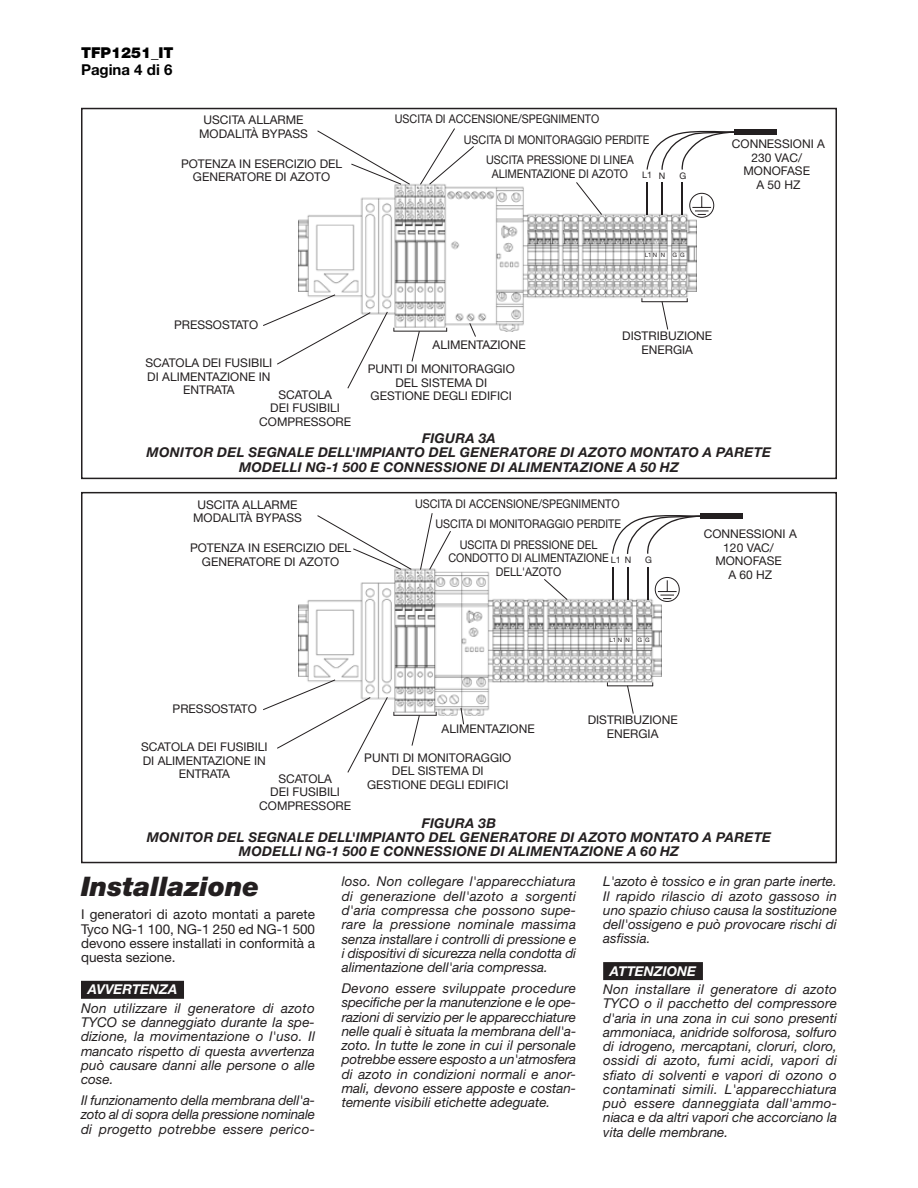
<style>
.page{position:relative;width:918px;height:1188px;background:#fff}
.page>*{position:absolute;margin:0;border:0;box-sizing:border-box;transform-origin:0 0}
.t1{font:italic 900 27px "Helvetica Neue LT Std";color:#231f20}
.t2{font:900 15px "Helvetica Neue LT Std";color:#000}
.t3{font:700 15px "Helvetica Neue LT Std";color:#000}
.t4{font:italic 13.5px/14.2px "Helvetica Neue LT Std";color:#231f20;text-align:justify}
.t5{font:italic 700 13.5px/14.2px "Helvetica Neue LT Std";letter-spacing:.02em;color:#231f20;text-align:center}
.t6{font:13.5px/14.2px "Helvetica Neue LT Std";color:#231f20;text-align:justify}
.t7{font:italic 700 13.5px "Helvetica Neue LT Std";color:#fff}
.t8{font:12px/13.5px "Helvetica Neue LT Std";color:#231f20;text-align:center}
.t9{font:12px/13.5px "Helvetica Neue LT Std";color:#231f20;text-align:center;scale:.9 1}
.t10{font:9px "Helvetica Neue LT Std";color:#231f20}
.t11{font:6px "Helvetica Neue LT Std";letter-spacing:.13em;color:#231f20}
</style>
<div class="page">
<div style="left:81px;top:108px;width:756px;height:371px;border:2px solid #231f20"></div>
<div style="left:81px;top:981px;width:103px;height:18px;background:#231f20"></div>
<div style="left:603px;top:962px;width:100px;height:18px;background:#231f20"></div>
<img style="left:299px;top:182px;width:397px;height:149px">
<hr style="left:647px;top:182px;width:1px;height:32px;background:#231f20">
<hr style="left:662px;top:182px;width:1px;height:32px;background:#231f20">
<hr style="left:682px;top:182px;width:1px;height:32px;background:#231f20">
<svg style="left:647px;top:130px;width:87px;height:40px"></svg>
<div style="left:734px;top:130px;width:43px;height:5px;background:#231f20"></div>
<svg style="left:263px;top:294px;width:125px;height:95px"></svg>
<svg style="left:411px;top:330px;width:9px;height:32px"></svg>
<hr style="left:394px;top:331px;width:53px;height:1px;background:#231f20">
<svg style="left:469px;top:322px;width:8px;height:15px"></svg>
<hr style="left:642px;top:301px;width:46px;height:1px;background:#231f20">
<svg style="left:661px;top:301px;width:8px;height:29px"></svg>
<div style="left:81px;top:492px;width:756px;height:371px;border:2px solid #231f20"></div>
<img style="left:299px;top:568px;width:363px;height:147px">
<hr style="left:612px;top:567px;width:2px;height:32px;background:#231f20">
<hr style="left:627px;top:567px;width:2px;height:32px;background:#231f20">
<hr style="left:647px;top:567px;width:2px;height:32px;background:#231f20">
<svg style="left:612px;top:515px;width:105px;height:39px"></svg>
<div style="left:700px;top:513px;width:42px;height:5px;background:#231f20"></div>
<svg style="left:263px;top:679px;width:125px;height:94px"></svg>
<svg style="left:411px;top:714px;width:9px;height:32px"></svg>
<hr style="left:394px;top:715px;width:43px;height:1px;background:#231f20">
<svg style="left:460px;top:707px;width:5px;height:18px"></svg>
<hr style="left:607px;top:685px;width:46px;height:1px;background:#231f20">
<svg style="left:627px;top:685px;width:7px;height:30px"></svg>
<svg style="left:654px;top:577px;width:26px;height:25px"></svg>
<svg style="left:317px;top:130px;width:94px;height:55px"></svg>
<svg style="left:419px;top:128px;width:56px;height:57px"></svg>
<svg style="left:575px;top:182px;width:28px;height:34px"></svg>
<svg style="left:317px;top:515px;width:95px;height:55px"></svg>
<svg style="left:420px;top:513px;width:32px;height:58px"></svg>
<svg style="left:543px;top:578px;width:25px;height:23px"></svg>
<svg style="left:689px;top:193px;width:26px;height:25px"></svg>
<p class="t2" style="left:81px;top:44px;width:94px">TFP1251_IT</p>
<p class="t3" style="left:81px;top:61px;width:93px">Pagina 4 di 6</p>
<p class="t8" style="left:199px;top:113px;width:110px">USCITA ALLARME<br>MODALITÀ BYPASS</p>
<p class="t8" style="left:181px;top:156px;width:163px">POTENZA IN ESERCIZIO DEL<br>GENERATORE DI AZOTO</p>
<p class="t9" style="left:395px;top:112px;width:229px">USCITA DI ACCENSIONE/SPEGNIMENTO</p>
<p class="t9" style="left:486px;top:153px;width:165px">USCITA PRESSIONE DI LINEA<br>ALIMENTAZIONE DI AZOTO</p>
<p class="t9" style="left:464px;top:133px;width:208px">USCITA DI MONITORAGGIO PERDITE</p>
<p class="t10" style="left:642px;top:170px;width:25px">L1 N</p>
<p class="t10" style="left:679px;top:170px;width:8px">G</p>
<p class="t8" style="left:732px;top:137px;width:95px">CONNESSIONI A<br>230 VAC/<br>MONOFASE<br>A 50 HZ</p>
<p class="t11" style="left:645px;top:251px;width:22px">L1N N</p>
<p class="t11" style="left:673px;top:251px;width:14px">G G</p>
<p class="t8" style="left:174px;top:318px;width:86px">PRESSOSTATO</p>
<p class="t8" style="left:146px;top:356px;width:128px">SCATOLA DEI FUSIBILI<br>DI ALIMENTAZIONE IN<br>ENTRATA</p>
<p class="t8" style="left:259px;top:387px;width:93px">SCATOLA<br>DEI FUSIBILI<br>COMPRESSORE</p>
<p class="t8" style="left:433px;top:338px;width:95px">ALIMENTAZIONE</p>
<p class="t8" style="left:622px;top:329px;width:91px">DISTRIBUZIONE<br>ENERGIA</p>
<p class="t8" style="left:368px;top:362px;width:149px">PUNTI DI MONITORAGGIO<br>DEL SISTEMA DI<br>GESTIONE DEGLI EDIFICI</p>
<p class="t5" style="left:147px;top:431px;width:626px">FIGURA 3A<br>MONITOR DEL SEGNALE DELL'IMPIANTO DEL GENERATORE DI AZOTO MONTATO A PARETE<br>MODELLI NG-1 500 E CONNESSIONE DI ALIMENTAZIONE A 50 HZ</p>
<p class="t8" style="left:193px;top:498px;width:110px">USCITA ALLARME<br>MODALITÀ BYPASS</p>
<p class="t8" style="left:190px;top:541px;width:163px">POTENZA IN ESERCIZIO DEL<br>GENERATORE DI AZOTO</p>
<p class="t9" style="left:415px;top:497px;width:229px">USCITA DI ACCENSIONE/SPEGNIMENTO</p>
<p class="t9" style="left:448px;top:538px;width:180px">USCITA DI PRESSIONE DEL<br>CONDOTTO DI ALIMENTAZIONE<br>DELL'AZOTO</p>
<p class="t9" style="left:435px;top:517px;width:208px">USCITA DI MONITORAGGIO PERDITE</p>
<p class="t10" style="left:611px;top:555px;width:22px">L1 N</p>
<p class="t10" style="left:645px;top:555px;width:8px">G</p>
<p class="t11" style="left:610px;top:636px;width:22px">L1N N</p>
<p class="t11" style="left:638px;top:636px;width:14px">G G</p>
<p class="t8" style="left:173px;top:702px;width:86px">PRESSOSTATO</p>
<p class="t8" style="left:141px;top:740px;width:128px">SCATOLA DEI FUSIBILI<br>DI ALIMENTAZIONE IN<br>ENTRATA</p>
<p class="t8" style="left:259px;top:772px;width:93px">SCATOLA<br>DEI FUSIBILI<br>COMPRESSORE</p>
<p class="t8" style="left:442px;top:722px;width:95px">ALIMENTAZIONE</p>
<p class="t8" style="left:588px;top:713px;width:91px">DISTRIBUZIONE<br>ENERGIA</p>
<p class="t8" style="left:364px;top:751px;width:149px">PUNTI DI MONITORAGGIO<br>DEL SISTEMA DI<br>GESTIONE DEGLI EDIFICI</p>
<p class="t8" style="left:704px;top:527px;width:95px">CONNESSIONI A<br>120 VAC/<br>MONOFASE<br>A 60 HZ</p>
<p class="t5" style="left:147px;top:815px;width:626px">FIGURA 3B<br>MONITOR DEL SEGNALE DELL'IMPIANTO DEL GENERATORE DI AZOTO MONTATO A PARETE<br>MODELLI NG-1 500 E CONNESSIONE DI ALIMENTAZIONE A 60 HZ</p>
<h1 class="t1" style="left:81px;top:870px;width:180px">Installazione</h1>
<p class="t6" style="left:81px;top:907px;width:236px">I generatori di azoto montati a parete Tyco NG-1 100, NG-1 250 ed NG-1 500 devono essere installati in conformità a questa sezione.</p>
<p class="t7" style="left:88px;top:981px;width:91px">AVVERTENZA</p>
<p class="t4" style="left:81px;top:1001px;width:236px">Non utilizzare il generatore di azoto TYCO se danneggiato durante la spe&shy;dizione, la movimentazione o l'uso. Il mancato rispetto di questa avvertenza può causare danni alle persone o alle cose.</p>
<p class="t4" style="left:81px;top:1093px;width:236px">Il funzionamento della membrana dell'a&shy;zoto al di sopra della pressione nominale di progetto potrebbe essere perico-</p>
<p class="t4" style="left:342px;top:874px;width:236px">loso. Non collegare l'apparecchiatura di generazione dell'azoto a sorgenti d'aria compressa che possono supe&shy;rare la pressione nominale massima senza installare i controlli di pressione e i dispositivi di sicurezza nella condotta di alimentazione dell'aria compressa.</p>
<p class="t4" style="left:342px;top:981px;width:236px">Devono essere sviluppate procedure specifiche per la manutenzione e le ope&shy;razioni di servizio per le apparecchiature nelle quali è situata la membrana dell'a&shy;zoto. In tutte le zone in cui il personale potrebbe essere esposto a un'atmosfera di azoto in condizioni normali e anor&shy;mali, devono essere apposte e costan&shy;temente visibili etichette adeguate.</p>
<p class="t4" style="left:603px;top:874px;width:235px">L'azoto è tossico e in gran parte inerte.<br>Il rapido rilascio di azoto gassoso in uno spazio chiuso causa la sostituzione dell'ossigeno e può provocare rischi di asfissia.</p>
<p class="t7" style="left:610px;top:962px;width:88px">ATTENZIONE</p>
<p class="t4" style="left:603px;top:982px;width:235px">Non installare il generatore di azoto TYCO o il pacchetto del compressore d'aria in una zona in cui sono presenti ammoniaca, anidride solforosa, solfuro di idrogeno, mercaptani, cloruri, cloro, ossidi di azoto, fumi acidi, vapori di sfiato di solventi e vapori di ozono o contaminati simili. L'apparecchiatura può essere danneggiata dall'ammo&shy;niaca e da altri vapori che accorciano la vita delle membrane.</p>
</div>
